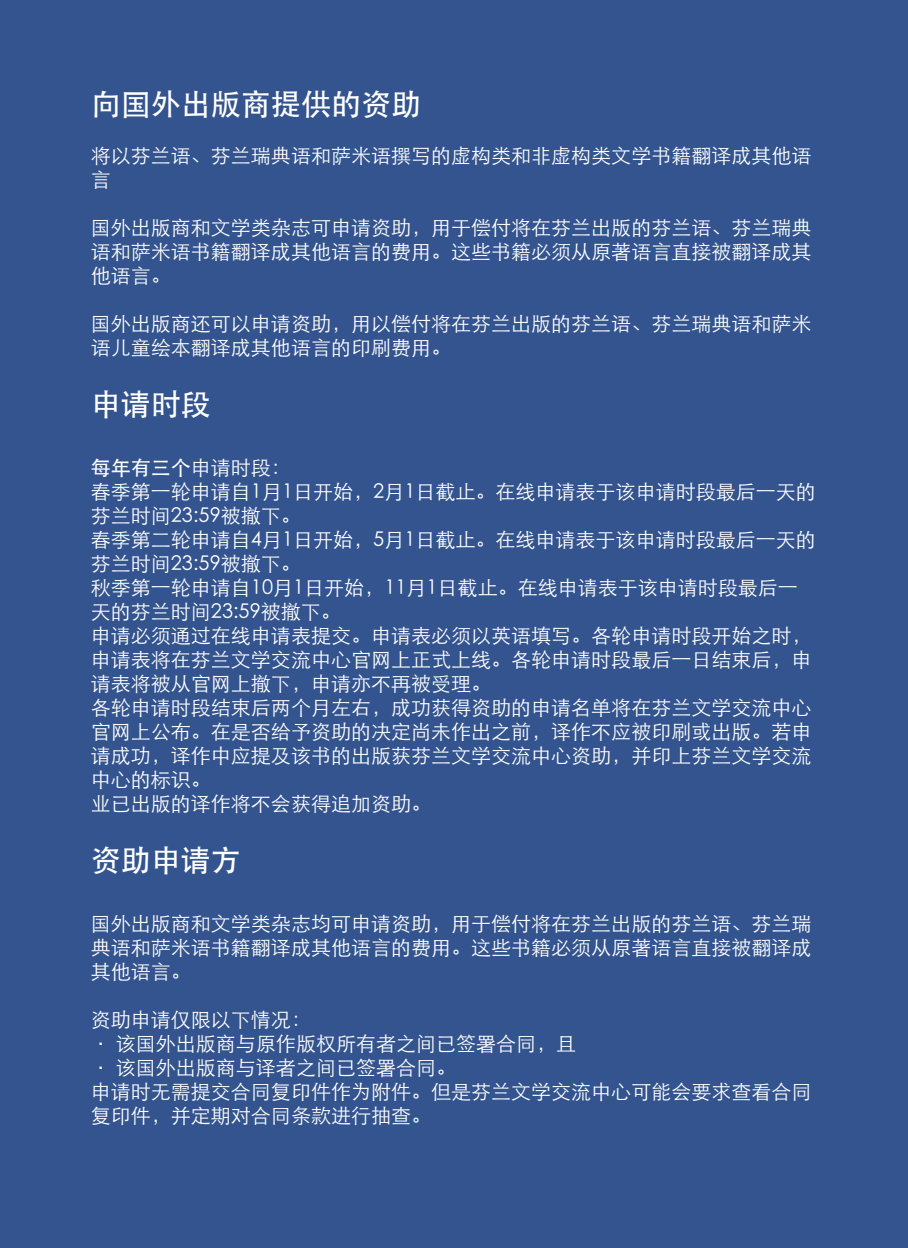
<style>
.page{position:relative;width:908px;height:1248px;background:#fff}
.page>*{position:absolute;margin:0;border:0;box-sizing:border-box;transform-origin:0 0}
.t1{font:30px "ST Heiti";color:#fff}
.t2{font:20px/24px "ST Xihei";color:#fff}
.t3{font:20px "ST Heiti";color:#fff}
.s1{font-family:"ST Xihei"}
</style>
<div class="page">
<div style="left:0;top:0;width:907px;height:1247px;background:#33548e"></div>
<h1 class="t1" style="left:91px;top:89px;width:332px">向国外出版商提供的资助</h1>
<p class="t2" style="left:91px;top:144px;width:722px">将以芬兰语、芬兰瑞典语和萨米语撰写的虚构类和非虚构类文学书籍翻译成其他语言</p>
<p class="t2" style="left:91px;top:216px;width:722px;text-align:justify">国外出版商和文学类杂志可申请资助，用于偿付将在芬兰出版的芬兰语、芬兰瑞典语和萨米语书籍翻译成其他语言的费用。这些书籍必须从原著语言直接被翻译成其他语言。</p>
<p class="t2" style="left:91px;top:312px;width:722px">国外出版商还可以申请资助，用以偿付将在芬兰出版的芬兰语、芬兰瑞典语和萨米语儿童绘本翻译成其他语言的印刷费用。</p>
<h1 class="t1" style="left:91px;top:389px;width:121px">申请时段</h1>
<p class="t3" style="left:91px;top:458px;width:202px">每年有三个<span class="s1">申请时段：</span></p>
<p class="t2" style="left:91px;top:480px;width:726px">春季第一轮申请自1月1日开始，2月1日截止。在线申请表于该申请时段最后一天的芬兰时间23:59被撤下。<br>春季第二轮申请自4月1日开始，5月1日截止。在线申请表于该申请时段最后一天的芬兰时间23:59被撤下。<br>秋季第一轮申请自10月1日开始，11月1日截止。在线申请表于该申请时段最后一天的芬兰时间23:59被撤下。<br>申请必须通过在线申请表提交。申请表必须以英语填写。各轮申请时段开始之时，申请表将在芬兰文学交流中心官网上正式上线。各轮申请时段最后一日结束后，申请表将被从官网上撤下，申请亦不再被受理。<br>各轮申请时段结束后两个月左右，成功获得资助的申请名单将在芬兰文学交流中心官网上公布。在是否给予资助的决定尚未作出之前，译作不应被印刷或出版。若申请成功，译作中应提及该书的出版获芬兰文学交流中心资助，并印上芬兰文学交流中心的标识。<br>业已出版的译作将不会获得追加资助。</p>
<h1 class="t1" style="left:91px;top:845px;width:151px">资助申请方</h1>
<p class="t2" style="left:91px;top:912px;width:722px;text-align:justify">国外出版商和文学类杂志均可申请资助，用于偿付将在芬兰出版的芬兰语、芬兰瑞典语和萨米语书籍翻译成其他语言的费用。这些书籍必须从原著语言直接被翻译成其他语言。</p>
<p class="t2" style="left:91px;top:1008px;width:722px">资助申请仅限以下情况：<br>· 该国外出版商与原作版权所有者之间已签署合同，且<br>· 该国外出版商与译者之间已签署合同。<br>申请时无需提交合同复印件作为附件。但是芬兰文学交流中心可能会要求查看合同复印件，并定期对合同条款进行抽查。</p>
</div>
